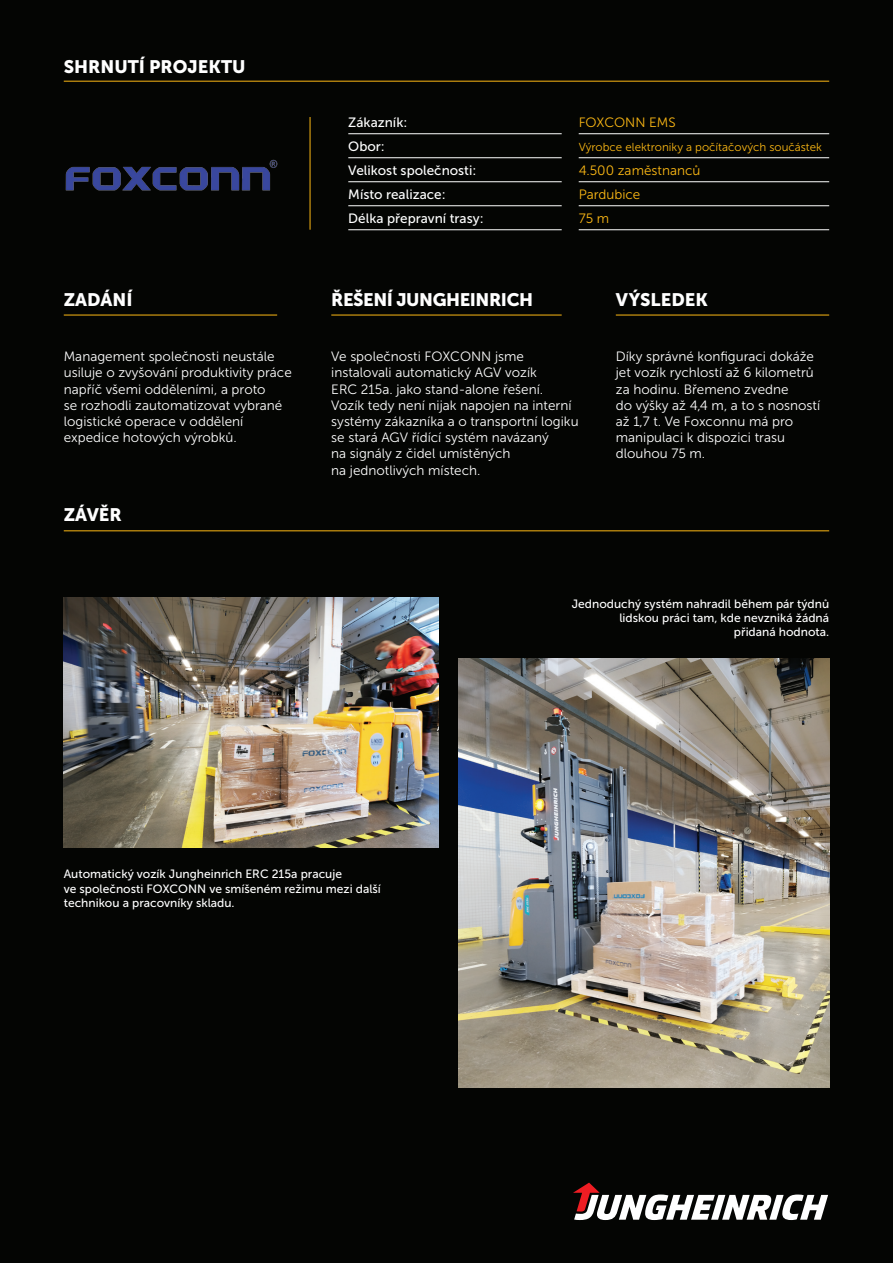
<style>
.page{position:relative;width:893px;height:1263px;background:#040503}
.page>*{position:absolute;margin:0;border:0;box-sizing:border-box;transform-origin:0 0}
.t1{font:18px "Museo Sans 900";color:#fff}
.t2{font:18px "Museo Sans 900";letter-spacing:-.025em;color:#fff}
.t3{font:13.5px/16.2px "Museo Sans 300";color:#fff}
.t4{font:13.5px/24px "Museo Sans 500";color:#fff}
.t5{font:13.5px/24px "Museo Sans 300";color:#fcb814}
.t6{font:12px/14.4px "Museo Sans 500";color:#fff;text-align:right}
.t7{font:11.55px "Museo Sans 300";color:#fcb814}
</style>
<div class="page">
<hr style="left:348px;top:133px;width:214px;height:1px;background:#fff">
<hr style="left:348px;top:157px;width:214px;height:1px;background:#fff">
<hr style="left:348px;top:181px;width:214px;height:1px;background:#fff">
<hr style="left:348px;top:205px;width:214px;height:1px;background:#fff">
<hr style="left:348px;top:229px;width:214px;height:1px;background:#fff">
<hr style="left:579px;top:133px;width:250px;height:1px;background:#fff">
<hr style="left:579px;top:157px;width:250px;height:1px;background:#fff">
<hr style="left:579px;top:181px;width:250px;height:1px;background:#fff">
<hr style="left:579px;top:205px;width:250px;height:1px;background:#fff">
<hr style="left:579px;top:229px;width:250px;height:1px;background:#fff">
<hr style="left:64px;top:530px;width:765px;height:1px;background:#fcb814">
<hr style="left:64px;top:81px;width:765px;height:1px;background:#fcb814">
<hr style="left:310px;top:117px;width:1px;height:113px;background:#fcb814">
<hr style="left:64px;top:315px;width:213px;height:1px;background:#fcb814">
<img style="left:64px;top:597px;width:375px;height:250px">
<hr style="left:331px;top:315px;width:231px;height:1px;background:#fcb814">
<hr style="left:616px;top:315px;width:213px;height:1px;background:#fcb814">
<svg style="left:573px;top:1182px;width:255px;height:38px"></svg>
<img style="left:458px;top:658px;width:371px;height:429px">
<img style="left:65px;top:160px;width:212px;height:30px">
<h1 class="t1" style="left:64px;top:57px;width:183px">SHRNUTÍ PROJEKTU</h1>
<p class="t4" style="left:348px;top:111px;width:137px">Zákazník:<br>Obor:<br>Velikost společnosti:<br>Místo realizace:<br>Délka přepravní trasy:</p>
<p class="t5" style="left:579px;top:111px;width:99px">FOXCONN EMS</p>
<p class="t7" style="left:579px;top:141px;width:245px">Výrobce elektroniky a počítačových součástek</p>
<p class="t5" style="left:579px;top:159px;width:123px">4.500 zaměstnanců<br>Pardubice<br>75 m</p>
<h1 class="t1" style="left:64px;top:289px;width:70px">ZADÁNÍ</h1>
<h1 class="t2" style="left:331px;top:289px;width:203px">ŘEŠENÍ JUNGHEINRICH</h1>
<p class="t3" style="left:64px;top:348px;width:230px">Management společnosti neustále usiluje o zvyšování produktivity práce napříč všemi odděleními, a proto<br>se rozhodli zautomatizovat vybrané logistické operace v oddělení expedice hotových výrobků.</p>
<p class="t3" style="left:331px;top:348px;width:249px">Ve společnosti FOXCONN jsme instalovali automatický AGV vozík<br>ERC 215a. jako stand-alone řešení.<br>Vozík tedy není nijak napojen na interní systémy zákazníka a o transportní logiku se stará AGV řídící systém navázaný<br>na signály z čidel umístěných<br>na jednotlivých místech.</p>
<h1 class="t1" style="left:64px;top:505px;width:60px">ZÁVĚR</h1>
<h1 class="t1" style="left:616px;top:289px;width:94px">VÝSLEDEK</h1>
<p class="t3" style="left:616px;top:348px;width:206px">Díky správné konfiguraci dokáže jet vozík rychlostí až 6 kilometrů za hodinu. Břemeno zvedne<br>do výšky až 4,4 m, a to s nosností až 1,7 t. Ve Foxconnu má pro manipulaci k dispozici trasu dlouhou 75 m.</p>
<p class="t6" style="left:64px;top:867px;width:319px;text-align:left">Automatický vozík Jungheinrich ERC 215a pracuje<br>ve společnosti FOXCONN ve smíšeném režimu mezi další technikou a pracovníky skladu.</p>
<p class="t6" style="left:572px;top:596px;width:259px">Jednoduchý systém nahradil během pár týdnů lidskou práci tam, kde nevzniká žádná<br>přidaná hodnota.</p>
</div>
